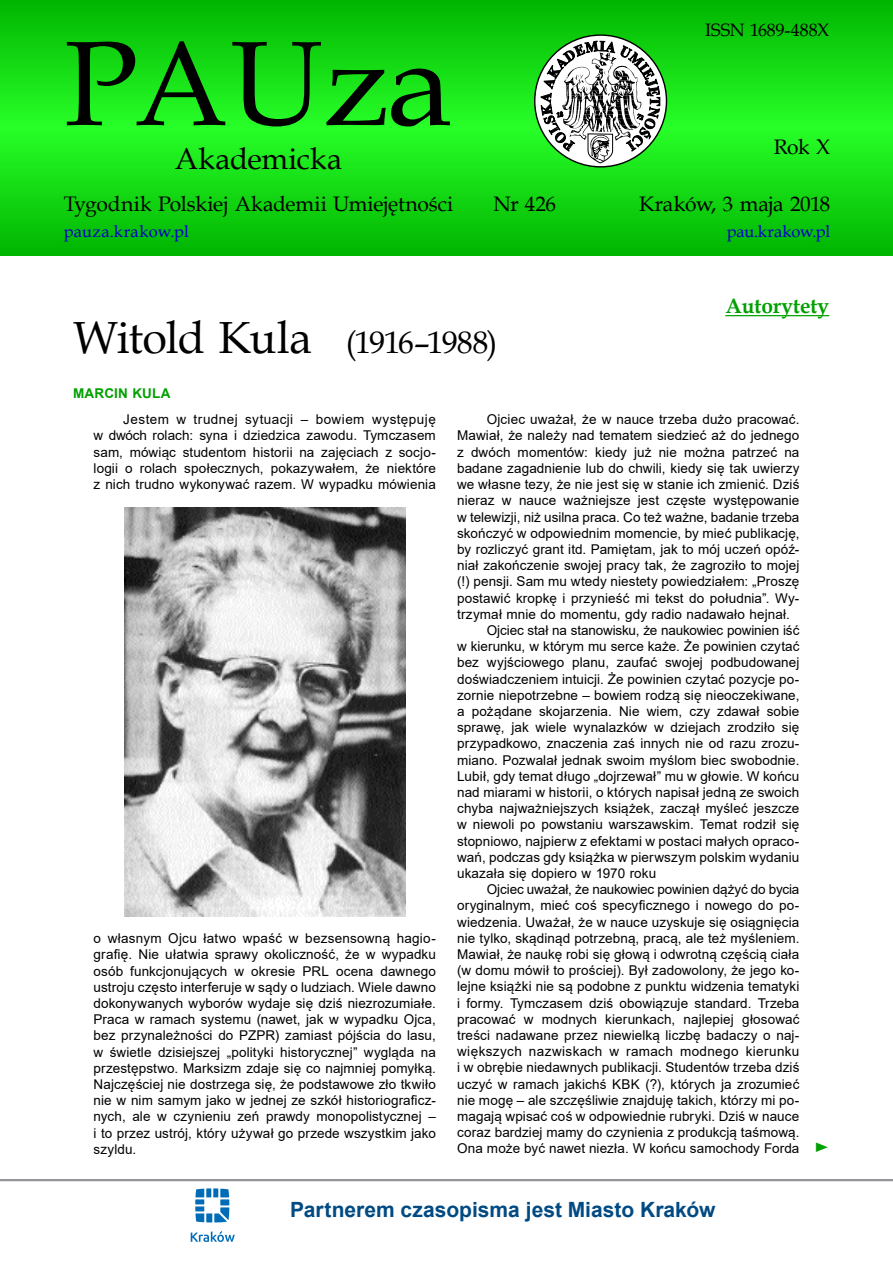
<style>
.page{position:relative;width:893px;height:1263px;background:#fff}
.page>*{position:absolute;margin:0;border:0;box-sizing:border-box;transform-origin:0 0}
.t1{font:120px "Book Antiqua";letter-spacing:-.01em;color:#000}
.t2{font:31.5px "Book Antiqua";letter-spacing:-.035em;color:#000}
.t3{font:30px "Book Antiqua";color:#000}
.t4{font:21px "Book Antiqua";letter-spacing:-.01em;color:#000}
.t5{font:700 21px "Arial";color:#004a83}
.t6{font:700 21px "Book Antiqua";color:#00a000}
.t7{font:18px "Book Antiqua";letter-spacing:-.005em;color:#000}
.t8{font:16.5px "Book Antiqua";letter-spacing:.005em;color:#0000c8}
.t9{font:13.5px/16.2px "Arial";letter-spacing:.005em;color:#000;text-align:justify}
.t10{font:13.5px "Arial";letter-spacing:-.015em;color:#000}
.t11{font:13.5px "Arial";letter-spacing:.03em;color:#000}
.t12{font:700 13.5px "Arial";letter-spacing:.015em;color:#00a000}
.t13{font:13.5px "Times New Roman";color:#00a000;scale:1.22 1}
.s1{font-size:45px}
</style>
<div class="page">
<svg style="left:0;top:0;width:893px;height:255px;background:#13d813"></svg>
<svg style="left:535px;top:35px;width:131px;height:132px"></svg>
<svg style="left:540px;top:32px;width:120px;height:131px"></svg>
<hr style="left:0;top:1179px;width:893px;height:2px;background:#939598">
<svg style="left:195px;top:1188px;width:34px;height:34px"></svg>
<svg style="left:191px;top:1231px;width:44px;height:11px"></svg>
<hr style="left:725px;top:315px;width:104px;height:1px;background:#00a000">
<img style="left:124px;top:508px;width:281px;height:408px">
<h1 class="t1" style="left:64px;top:1px;width:390px">PAUza</h1>
<h3 class="t3" style="left:175px;top:138px;width:169px">Akademicka</h3>
<h3 class="t4" style="left:64px;top:189px;width:391px">Tygodnik Polskiej Akademii Umiejętności</h3>
<h3 class="t4" style="left:494px;top:189px;width:64px">Nr 426</h3>
<h3 class="t7" style="left:705px;top:18px;width:126px">ISSN 1689-488X</h3>
<h3 class="t4" style="left:774px;top:132px;width:58px">Rok X</h3>
<h3 class="t4" style="left:639px;top:189px;width:192px">Kraków, 3 maja 2018</h3>
<p class="t8" style="left:64px;top:220px;width:127px">pauza.krakow.pl</p>
<p class="t8" style="left:727px;top:219px;width:105px">pau.krakow.pl</p>
<h2 class="t2" style="left:73px;top:320px;width:426px"><span class="s1">Witold Kula</span> (1916–1988)</h2>
<p class="t12" style="left:73px;top:383px;width:99px">MARCIN KULA</p>
<h3 class="t6" style="left:725px;top:291px;width:105px">Autorytety</h3>
<p class="t9" style="left:94px;top:411px;width:344px;text-indent:30px">Jestem w trudnej sytuacji – bowiem występuję w dwóch rolach: syna i dziedzica zawodu. Tymczasem sam, mówiąc studentom historii na zajęciach z socjo&shy;logii o rolach społecznych, pokazywałem, że niektóre z nich trudno wykonywać razem. W wypadku mówienia</p>
<p class="t9" style="left:94px;top:930px;width:344px">o własnym Ojcu łatwo wpaść w bezsensowną hagio&shy;grafię. Nie ułatwia sprawy okoliczność, że w wypadku osób funkcjonujących w okresie PRL ocena dawnego ustroju często interferuje w sądy o ludziach. Wiele dawno dokonywanych wyborów wydaje się dziś niezrozumiałe.<br>Praca w ramach systemu (nawet, jak w wypadku Ojca, bez przynależności do PZPR) zamiast pójścia do lasu, w świetle dzisiejszej „polityki historycznej” wygląda na przestępstwo. Marksizm zdaje się co najmniej pomyłką.<br>Najczęściej nie dostrzega się, że podstawowe zło tkwiło nie w nim samym jako w jednej ze szkół historiograficz&shy;nych, ale w czynieniu zeń prawdy monopolistycznej – i to przez ustrój, który używał go przede wszystkim jako szyldu.</p>
<p class="t9" style="left:487px;top:411px;width:314px">Ojciec uważał, że w nauce trzeba dużo pracować.</p>
<p class="t9" style="left:457px;top:428px;width:344px">Mawiał, że należy nad tematem siedzieć aż do jednego</p>
<p class="t9" style="left:457px;top:444px;width:344px">z dwóch momentów: kiedy już nie można patrzeć na</p>
<p class="t9" style="left:457px;top:460px;width:344px">badane zagadnienie lub do chwili, kiedy się tak uwierzy</p>
<p class="t9" style="left:457px;top:476px;width:344px">we własne tezy, że nie jest się w stanie ich zmienić. Dziś</p>
<p class="t9" style="left:457px;top:492px;width:344px">nieraz w nauce ważniejsze jest częste występowanie</p>
<p class="t9" style="left:457px;top:509px;width:344px">w telewizji, niż usilna praca. Co też ważne, badanie trzeba</p>
<p class="t9" style="left:457px;top:525px;width:344px">skończyć w odpowiednim momencie, by mieć publikację,</p>
<p class="t9" style="left:457px;top:541px;width:344px">by rozliczyć grant itd. Pamiętam, jak to mój uczeń opóź-</p>
<p class="t9" style="left:457px;top:557px;width:344px">niał zakończenie swojej pracy tak, że zagroziło to mojej</p>
<p class="t9" style="left:457px;top:573px;width:344px">(!) pensji. Sam mu wtedy niestety powiedziałem: „Proszę</p>
<p class="t9" style="left:457px;top:590px;width:344px">postawić kropkę i przynieść mi tekst do południa”. Wy-</p>
<p class="t9" style="left:457px;top:606px;width:334px">trzymał mnie do momentu, gdy radio nadawało hejnał.</p>
<p class="t10" style="left:487px;top:621px;width:314px">Ojciec stał na stanowisku, że naukowiec powinien iść</p>
<p class="t9" style="left:457px;top:638px;width:344px">w kierunku, w którym mu serce każe. Że powinien czytać</p>
<p class="t9" style="left:457px;top:654px;width:344px">bez wyjściowego planu, zaufać swojej podbudowanej</p>
<p class="t9" style="left:457px;top:671px;width:344px">doświadczeniem intuicji. Że powinien czytać pozycje po-</p>
<p class="t9" style="left:457px;top:687px;width:344px">zornie niepotrzebne – bowiem rodzą się nieoczekiwane,</p>
<p class="t9" style="left:457px;top:703px;width:344px">a pożądane skojarzenia. Nie wiem, czy zdawał sobie</p>
<p class="t9" style="left:457px;top:719px;width:344px">sprawę, jak wiele wynalazków w dziejach zrodziło się</p>
<p class="t9" style="left:457px;top:735px;width:344px">przypadkowo, znaczenia zaś innych nie od razu zrozu-</p>
<p class="t9" style="left:457px;top:752px;width:344px">miano. Pozwalał jednak swoim myślom biec swobodnie.</p>
<p class="t9" style="left:457px;top:768px;width:344px">Lubił, gdy temat długo „dojrzewał” mu w głowie. W końcu</p>
<p class="t9" style="left:457px;top:784px;width:344px">nad miarami w historii, o których napisał jedną ze swoich</p>
<p class="t9" style="left:457px;top:800px;width:344px">chyba najważniejszych książek, zaczął myśleć jeszcze</p>
<p class="t9" style="left:457px;top:816px;width:344px">w niewoli po powstaniu warszawskim. Temat rodził się</p>
<p class="t9" style="left:457px;top:833px;width:344px">stopniowo, najpierw z efektami w postaci małych opraco-</p>
<p class="t9" style="left:457px;top:849px;width:344px">wań, podczas gdy książka w pierwszym polskim wydaniu</p>
<p class="t9" style="left:457px;top:865px;width:201px">ukazała się dopiero w 1970 roku</p>
<p class="t9" style="left:487px;top:881px;width:314px">Ojciec uważał, że naukowiec powinien dążyć do bycia</p>
<p class="t9" style="left:457px;top:897px;width:344px">oryginalnym, mieć coś specyficznego i nowego do po-</p>
<p class="t9" style="left:457px;top:914px;width:344px">wiedzenia. Uważał, że w nauce uzyskuje się osiągnięcia</p>
<p class="t9" style="left:457px;top:930px;width:344px">nie tylko, skądinąd potrzebną, pracą, ale też myśleniem.</p>
<p class="t9" style="left:457px;top:946px;width:344px">Mawiał, że naukę robi się głową i odwrotną częścią ciała</p>
<p class="t9" style="left:457px;top:962px;width:344px">(w domu mówił to prościej). Był zadowolony, że jego ko-</p>
<p class="t9" style="left:457px;top:978px;width:344px">lejne książki nie są podobne z punktu widzenia tematyki</p>
<p class="t9" style="left:457px;top:995px;width:344px">i formy. Tymczasem dziś obowiązuje standard. Trzeba</p>
<p class="t9" style="left:457px;top:1011px;width:344px">pracować w modnych kierunkach, najlepiej głosować</p>
<p class="t9" style="left:457px;top:1027px;width:344px">treści nadawane przez niewielką liczbę badaczy o naj-</p>
<p class="t11" style="left:457px;top:1042px;width:344px">większych nazwiskach w ramach modnego kierunku</p>
<p class="t9" style="left:457px;top:1059px;width:344px">i w obrębie niedawnych publikacji. Studentów trzeba dziś</p>
<p class="t9" style="left:457px;top:1076px;width:344px">uczyć w ramach jakichś KBK (?), których ja zrozumieć</p>
<p class="t9" style="left:457px;top:1092px;width:344px">nie mogę – ale szczęśliwie znajduję takich, którzy mi po-</p>
<p class="t9" style="left:457px;top:1108px;width:344px">magają wpisać coś w odpowiednie rubryki. Dziś w nauce</p>
<p class="t9" style="left:457px;top:1124px;width:344px">coraz bardziej mamy do czynienia z produkcją taśmową.</p>
<p class="t9" style="left:457px;top:1140px;width:344px">Ona może być nawet niezła. W końcu samochody Forda</p>
<p class="t13" style="left:814px;top:1138px;width:15px">►</p>
<h3 class="t5" style="left:290px;top:1194px;width:427px">Partnerem czasopisma jest Miasto Kraków</h3>
</div>
